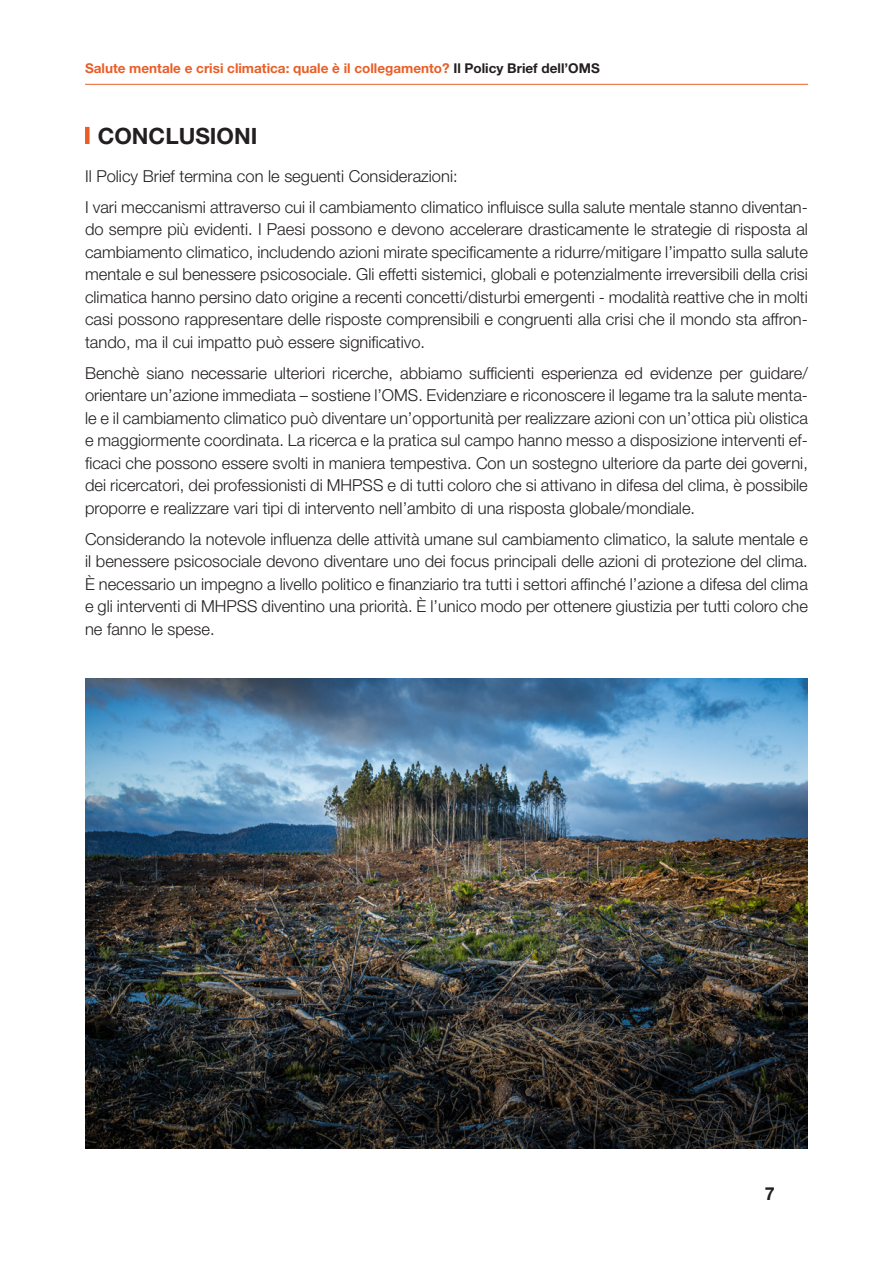
<style>
.page{position:relative;width:893px;height:1263px;background:#fff}
.page>*{position:absolute;margin:0;border:0;box-sizing:border-box;transform-origin:0 0}
.t1{font:700 22.5px "Helvetica Neue LT Std";color:#231f20}
.t2{font:700 18px "Helvetica Neue LT Std";color:#231f20}
.t3{font:300 16.5px/22.5px "Helvetica Neue LT Std";color:#231f20;text-align:justify}
.t4{font:700 13.5px "Helvetica Neue LT Std";color:#e95e27}
.s1{color:#231f20}
</style>
<div class="page">
<hr style="left:85px;top:84px;width:723px;height:1px;background:#e95e27">
<div style="left:85px;top:127px;width:5px;height:17px;background:#e95e27"></div>
<img style="left:85px;top:678px;width:723px;height:470px">
<p class="t4" style="left:85px;top:60px;width:516px">Salute mentale e crisi climatica: quale è il collegamento? <span class="s1">Il Policy Brief dell’OMS</span></p>
<p class="t1" style="left:98px;top:122px;width:161px">CONCLUSIONI</p>
<p class="t3" style="left:85px;top:164px;width:374px">Il Policy Brief termina con le seguenti Considerazioni:</p>
<p class="t3" style="left:85px;top:195px;width:724px">I vari meccanismi attraverso cui il cambiamento climatico influisce sulla salute mentale stanno diventan&shy;do sempre più evidenti. I Paesi possono e devono accelerare drasticamente le strategie di risposta al cambiamento climatico, includendo azioni mirate specificamente a ridurre/mitigare l’impatto sulla salute mentale e sul benessere psicosociale. Gli effetti sistemici, globali e potenzialmente irreversibili della crisi climatica hanno persino dato origine a recenti concetti/disturbi emergenti - modalità reattive che in molti casi possono rappresentare delle risposte comprensibili e congruenti alla crisi che il mondo sta affron&shy;tando, ma il cui impatto può essere significativo.</p>
<p class="t3" style="left:85px;top:361px;width:724px">Benchè siano necessarie ulteriori ricerche, abbiamo sufficienti esperienza ed evidenze per guidare/ orientare un’azione immediata – sostiene l’OMS. Evidenziare e riconoscere il legame tra la salute menta&shy;le e il cambiamento climatico può diventare un’opportunità per realizzare azioni con un’ottica più olistica e maggiormente coordinata. La ricerca e la pratica sul campo hanno messo a disposizione interventi ef&shy;ficaci che possono essere svolti in maniera tempestiva. Con un sostegno ulteriore da parte dei governi, dei ricercatori, dei professionisti di MHPSS e di tutti coloro che si attivano in difesa del clima, è possibile proporre e realizzare vari tipi di intervento nell’ambito di una risposta globale/mondiale.</p>
<p class="t3" style="left:85px;top:527px;width:724px">Considerando la notevole influenza delle attività umane sul cambiamento climatico, la salute mentale e il benessere psicosociale devono diventare uno dei focus principali delle azioni di protezione del clima.<br>È necessario un impegno a livello politico e finanziario tra tutti i settori affinché l’azione a difesa del clima e gli interventi di MHPSS diventino una priorità. È l’unico modo per ottenere giustizia per tutti coloro che ne fanno le spese.</p>
<p class="t2" style="left:765px;top:1182px;width:12px">7</p>
</div>
